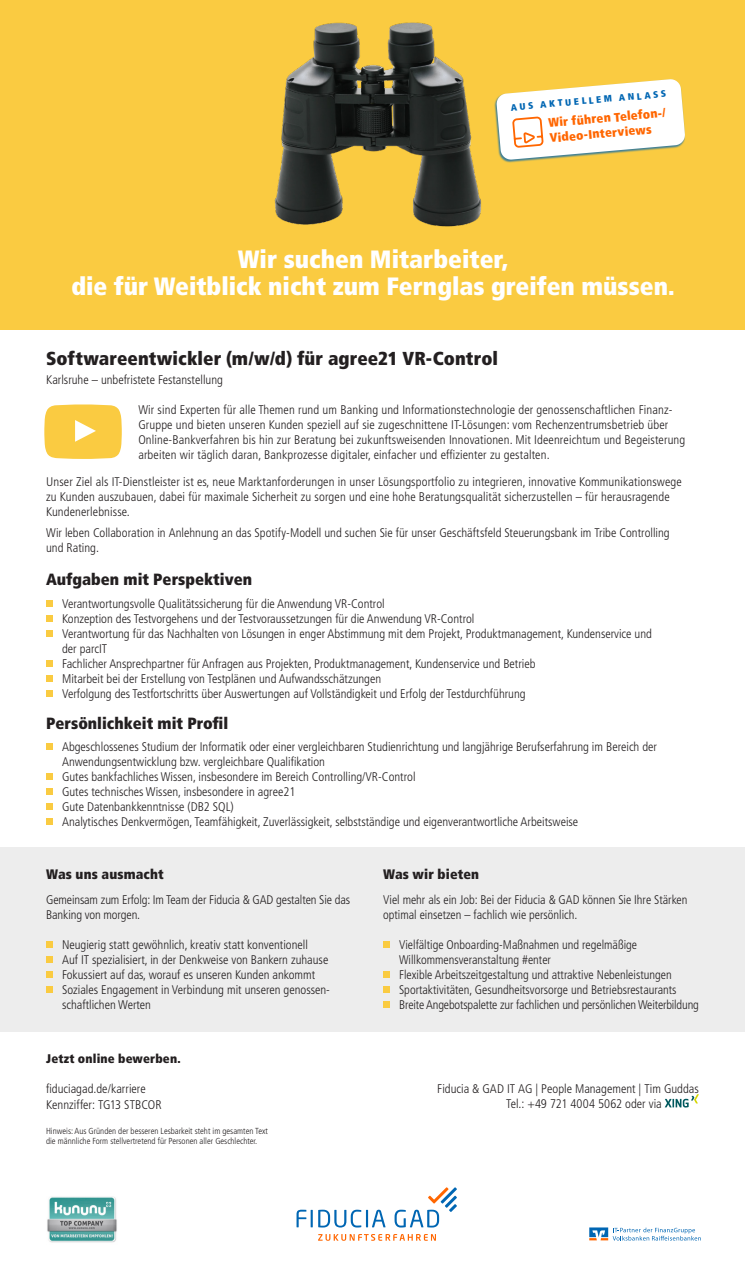
<style>
.page{position:relative;width:745px;height:1273px;background:#fff}
.page>*{position:absolute;margin:0;border:0;box-sizing:border-box;transform-origin:0 0}
.t1{font:900 condensed 25px/27.5px "Frutiger LT Std";color:#fff;text-align:center}
.t2{font:900 condensed 18.75px "Frutiger LT Std";letter-spacing:.005em;color:#231f20}
.t3{font:900 condensed 16.25px "Frutiger LT Std";color:#231f20}
.t4{font:900 condensed 13.75px "Frutiger LT Std";letter-spacing:.01em;color:#231f20}
.t5{font:300 condensed 12.5px/15px "Frutiger LT Std";color:#231f20}
.t6{font:900 condensed 12.5px/15px "Frutiger LT Std";color:#f60}
.t7{font:900 condensed 12.5px "Frutiger LT Std";letter-spacing:.01em;color:#231f20}
.t8{font:900 condensed 9.38px "Frutiger LT Std";color:#0066b3}
.t9{font:300 condensed 8.75px/10px "Frutiger LT Std";color:#231f20}
</style>
<div class="page">
<div style="left:0;top:0;width:744px;height:330px;background:#facb41"></div>
<img style="left:274px;top:22px;width:241px;height:205px">
<div style="left:46px;top:599px;width:7px;height:7px;background:#facb41"></div>
<div style="left:46px;top:614px;width:7px;height:7px;background:#facb41"></div>
<div style="left:46px;top:629px;width:7px;height:7px;background:#facb41"></div>
<div style="left:46px;top:659px;width:7px;height:7px;background:#facb41"></div>
<div style="left:46px;top:674px;width:7px;height:7px;background:#facb41"></div>
<div style="left:46px;top:689px;width:7px;height:7px;background:#facb41"></div>
<div style="left:46px;top:743px;width:7px;height:7px;background:#facb41"></div>
<div style="left:46px;top:773px;width:7px;height:7px;background:#facb41"></div>
<div style="left:46px;top:788px;width:7px;height:7px;background:#facb41"></div>
<div style="left:46px;top:803px;width:7px;height:7px;background:#facb41"></div>
<div style="left:46px;top:818px;width:7px;height:7px;background:#facb41"></div>
<svg style="left:296px;top:1187px;width:160px;height:40px"></svg>
<svg style="left:318px;top:1234px;width:117px;height:6px"></svg>
<svg style="left:589px;top:1227px;width:111px;height:13px"></svg>
<img style="left:47px;top:1196px;width:70px;height:47px">
<svg style="left:44px;top:404px;width:78px;height:55px;background:#fad158"></svg>
<div style="left:493px;top:79px;width:191px;height:83px;background:#0066b3;opacity:.75"></div>
<svg style="left:496px;top:79px;width:189px;height:81px"></svg>
<div style="left:0;top:847px;width:744px;height:184px;background:#ededed"></div>
<div style="left:46px;top:941px;width:7px;height:7px;background:#facb41"></div>
<div style="left:46px;top:956px;width:7px;height:7px;background:#facb41"></div>
<div style="left:46px;top:971px;width:7px;height:7px;background:#facb41"></div>
<div style="left:46px;top:986px;width:7px;height:7px;background:#facb41"></div>
<div style="left:383px;top:941px;width:6px;height:7px;background:#facb41"></div>
<div style="left:383px;top:971px;width:6px;height:7px;background:#facb41"></div>
<div style="left:383px;top:986px;width:6px;height:7px;background:#facb41"></div>
<div style="left:383px;top:1001px;width:6px;height:7px;background:#facb41"></div>
<svg style="left:665px;top:1094px;width:33px;height:13px"></svg>
<p class="t8" style="left:510px;top:102px;width:157px;rotate:-5deg">AUS AKTUELLEM ANLASS</p>
<p class="t6" style="left:547px;top:115px;width:119px;rotate:-5deg">Wir führen Telefon-/<br>Video-Interviews</p>
<h1 class="t1" style="left:71px;top:245px;width:604px">Wir suchen Mitarbeiter,<br>die für Weitblick nicht zum Fernglas greifen müssen.</h1>
<h2 class="t2" style="left:46px;top:347px;width:453px">Softwareentwickler (m/w/d) für agree21 VR-Control</h2>
<p class="t5" style="left:46px;top:372px;width:178px">Karlsruhe – unbefristete Festanstellung</p>
<p class="t5" style="left:138px;top:402px;width:548px">Wir sind Experten für alle Themen rund um Banking und Informationstechnologie der genossenschaftlichen Finanz-Gruppe und bieten unseren Kunden speziell auf sie zugeschnittene IT-Lösungen: vom Rechenzentrumsbetrieb über Online-Bankverfahren bis hin zur Beratung bei zukunftsweisenden Innovationen. Mit Ideenreichtum und Begeisterung arbeiten wir täglich daran, Bankprozesse digitaler, einfacher und effizienter zu gestalten.</p>
<p class="t5" style="left:46px;top:474px;width:636px">Unser Ziel als IT-Dienstleister ist es, neue Marktanforderungen in unser Lösungsportfolio zu integrieren, innovative Kommunikationswege zu Kunden auszubauen, dabei für maximale Sicherheit zu sorgen und eine hohe Beratungsqualität sicherzustellen – für herausragende<br>Kundenerlebnisse.</p>
<p class="t5" style="left:46px;top:524px;width:624px">Wir leben Collaboration in Anlehnung an das Spotify-Modell und suchen Sie für unser Geschäftsfeld Steuerungsbank im Tribe Controlling und Rating.</p>
<h3 class="t3" style="left:46px;top:569px;width:207px">Aufgaben mit Perspektiven</h3>
<p class="t5" style="left:62px;top:595px;width:591px">Verantwortungsvolle Qualitätssicherung für die Anwendung VR-Control<br>Konzeption des Testvorgehens und der Testvoraussetzungen für die Anwendung VR-Control<br>Verantwortung für das Nachhalten von Lösungen in enger Abstimmung mit dem Projekt, Produktmanagement, Kundenservice und der parcIT<br>Fachlicher Ansprechpartner für Anfragen aus Projekten, Produktmanagement, Kundenservice und Betrieb<br>Mitarbeit bei der Erstellung von Testplänen und Aufwandsschätzungen<br>Verfolgung des Testfortschritts über Auswertungen auf Vollständigkeit und Erfolg der Testdurchführung</p>
<h3 class="t3" style="left:46px;top:713px;width:183px">Persönlichkeit mit Profil</h3>
<p class="t5" style="left:62px;top:739px;width:596px">Abgeschlossenes Studium der Informatik oder einer vergleichbaren Studienrichtung und langjährige Berufserfahrung im Bereich der Anwendungsentwicklung bzw. vergleichbare Qualifikation<br>Gutes bankfachliches Wissen, insbesondere im Bereich Controlling/VR-Control<br>Gutes technisches Wissen, insbesondere in agree21<br>Gute Datenbankkenntnisse (DB2 SQL)<br>Analytisches Denkvermögen, Teamfähigkeit, Zuverlässigkeit, selbstständige und eigenverantwortliche Arbeitsweise</p>
<p class="t4" style="left:46px;top:865px;width:119px">Was uns ausmacht</p>
<p class="t5" style="left:46px;top:892px;width:305px">Gemeinsam zum Erfolg: Im Team der Fiducia &amp; GAD gestalten Sie das<br>Banking von morgen.</p>
<p class="t5" style="left:62px;top:937px;width:269px">Neugierig statt gewöhnlich, kreativ statt konventionell<br>Auf IT spezialisiert, in der Denkweise von Bankern zuhause Fokussiert auf das, worauf es unseren Kunden ankommt Soziales Engagement in Verbindung mit unseren genossen&shy;schaftlichen Werten</p>
<p class="t7" style="left:46px;top:1051px;width:136px">Jetzt online bewerben.</p>
<p class="t5" style="left:46px;top:1081px;width:117px">fiduciagad.de/karriere<br>Kennziffer: TG13 STBCOR</p>
<p class="t9" style="left:46px;top:1125px;width:223px">Hinweis: Aus Gründen der besseren Lesbarkeit steht im gesamten Text die männliche Form stellvertretend für Personen aller Geschlechter.</p>
<p class="t4" style="left:383px;top:865px;width:97px">Was wir bieten</p>
<p class="t5" style="left:383px;top:892px;width:305px">Viel mehr als ein Job: Bei der Fiducia &amp; GAD können Sie Ihre Stärken optimal einsetzen – fachlich wie persönlich.</p>
<p class="t5" style="left:399px;top:937px;width:301px">Vielfältige Onboarding-Maßnahmen und regelmäßige Willkommensveranstaltung #enter<br>Flexible Arbeitszeitgestaltung und attraktive Nebenleistungen Sportaktivitäten, Gesundheitsvorsorge und Betriebsrestaurants Breite Angebotspalette zur fachlichen und persönlichen Weiterbildung</p>
<p class="t5" style="left:505px;top:1080px;width:194px;text-indent:-69px">Fiducia &amp; GAD IT AG | People Management | Tim Guddas<br>Tel.: +49 721 4004 5062 oder via</p>
</div>
